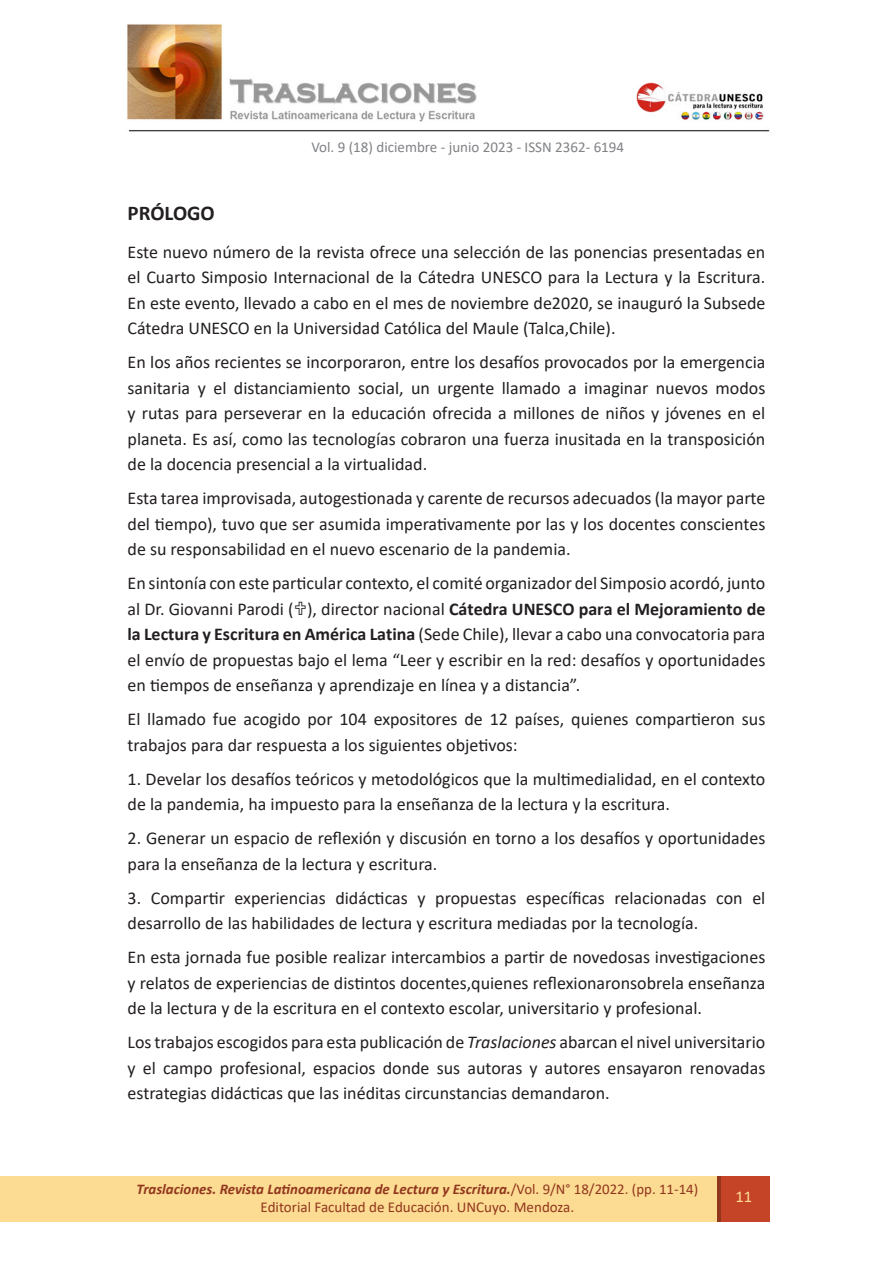
<style>
.page{position:relative;width:893px;height:1263px;background:#fff}
.page>*{position:absolute;margin:0;border:0;box-sizing:border-box;transform-origin:0 0}
.Titulo{font:700 21px "Calibri";color:#231f20}
.t1{font:18px/25.5px "Calibri";color:#231f20;text-align:justify}
.t2{font:16.5px "Calibri";color:#fcdb92}
.t3{font:15px "Calibri";color:#91371e}
.t4{font:15px "Calibri";color:#808285}
.t5{font:italic 700 14.85px "Calibri";color:#91371e}
.s1{font-weight:700}
.s2{font-style:italic}
.s3{font-weight:400;font-style:normal}
</style>
<div class="page">
<img style="left:127px;top:24px;width:643px;height:108px">
<div style="left:718px;top:1176px;width:52px;height:46px;background:#c54427"></div>
<div style="left:0;top:1176px;width:719px;height:46px;background:#fcdb92"></div>
<hr style="left:718px;top:1176px;width:3px;height:46px;background:#91371e">
<p class="t4" style="left:311px;top:136px;width:314px">Vol. 9 (18) diciembre - junio 2023 - ISSN 2362- 6194</p>
<p class="Titulo" style="left:128px;top:198px;width:89px">PRÓLOGO</p>
<p class="t1" style="left:128px;top:239px;width:639px">Este nuevo número de la revista ofrece una selección de las ponencias presentadas en el Cuarto Simposio Internacional de la Cátedra UNESCO para la Lectura y la Escritura.<br>En este evento, llevado a cabo en el mes de noviembre de2020, se inauguró la Subsede Cátedra UNESCO en la Universidad Católica del Maule (Talca,Chile).</p>
<p class="t1" style="left:128px;top:349px;width:639px">En los años recientes se incorporaron, entre los desafíos provocados por la emergencia sanitaria y el distanciamiento social, un urgente llamado a imaginar nuevos modos y rutas para perseverar en la educación ofrecida a millones de niños y jóvenes en el planeta. Es así, como las tecnologías cobraron una fuerza inusitada en la transposición de la docencia presencial a la virtualidad.</p>
<p class="t1" style="left:128px;top:485px;width:639px">Esta tarea improvisada, autogestionada y carente de recursos adecuados (la mayor parte del tiempo), tuvo que ser asumida imperativamente por las y los docentes conscientes de su responsabilidad en el nuevo escenario de la pandemia.</p>
<p class="t1" style="left:128px;top:570px;width:639px">En sintonía con este particular contexto, el comité organizador del Simposio acordó, junto al Dr. Giovanni Parodi ( ), director nacional <span class="s1">Cátedra UNESCO para el Mejoramiento de la Lectura y Escritura en América Latina</span> (Sede Chile), llevar a cabo una convocatoria para el envío de propuestas bajo el lema “Leer y escribir en la red: desafíos y oportunidades en tiempos de enseñanza y aprendizaje en línea y a distancia”.</p>
<p class="t1" style="left:128px;top:706px;width:639px">El llamado fue acogido por 104 expositores de 12 países, quienes compartieron sus trabajos para dar respuesta a los siguientes objetivos:</p>
<p class="t1" style="left:128px;top:766px;width:639px">1. Develar los desafíos teóricos y metodológicos que la multimedialidad, en el contexto de la pandemia, ha impuesto para la enseñanza de la lectura y la escritura.</p>
<p class="t1" style="left:128px;top:825px;width:639px">2. Generar un espacio de reflexión y discusión en torno a los desafíos y oportunidades para la enseñanza de la lectura y escritura.</p>
<p class="t1" style="left:128px;top:885px;width:639px">3. Compartir experiencias didácticas y propuestas específicas relacionadas con el desarrollo de las habilidades de lectura y escritura mediadas por la tecnología.</p>
<p class="t1" style="left:128px;top:944px;width:639px">En esta jornada fue posible realizar intercambios a partir de novedosas investigaciones y relatos de experiencias de distintos docentes,quienes reflexionaronsobrela enseñanza de la lectura y de la escritura en el contexto escolar, universitario y profesional.</p>
<p class="t1" style="left:128px;top:1029px;width:639px">Los trabajos escogidos para esta publicación de <span class="s2">Traslaciones</span> abarcan el nivel universitario y el campo profesional, espacios donde sus autoras y autores ensayaron renovadas estrategias didácticas que las inéditas circunstancias demandaron.</p>
<p class="t5" style="left:137px;top:1179px;width:563px">Traslaciones. Revista Latinoamericana de Lectura y Escritura.<span class="s3">/Vol. 9/N° 18/2022. (pp. 11-14)</span></p>
<p class="t3" style="left:261px;top:1197px;width:315px">Editorial Facultad de Educación. UNCuyo. Mendoza.</p>
<p class="t2" style="left:736px;top:1185px;width:18px">11</p>
</div>
